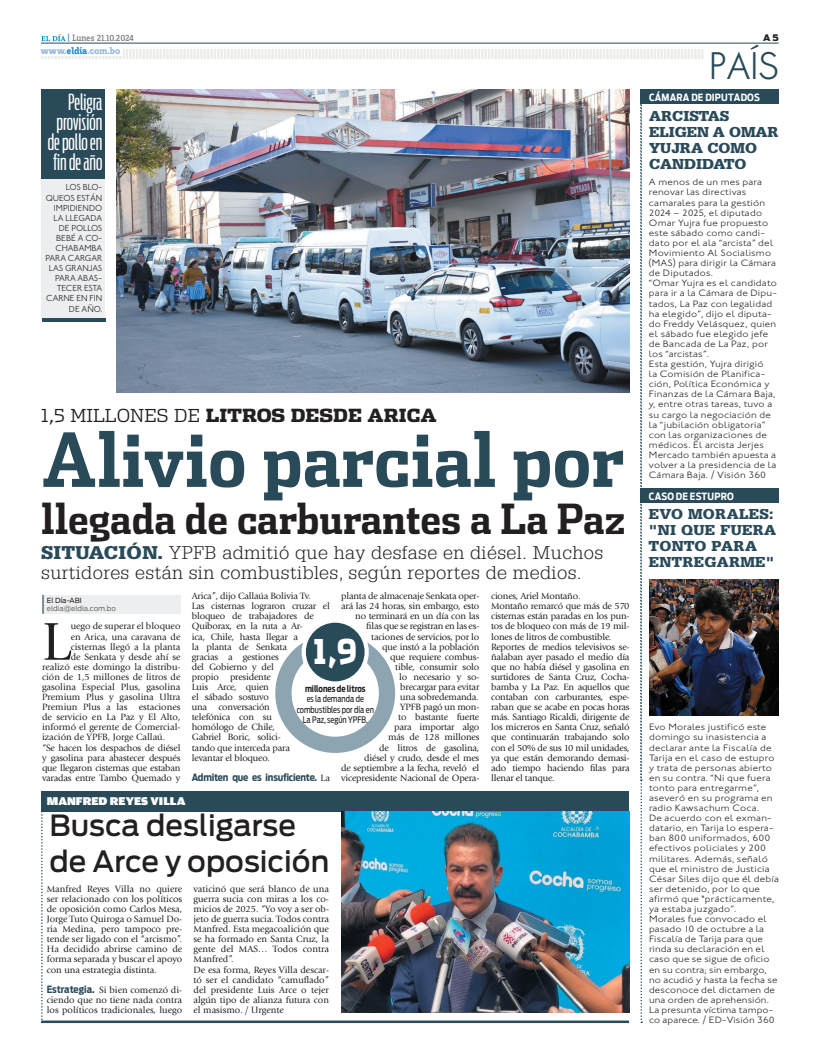
<style>
.page{position:relative;width:820px;height:1056px;background:#fff}
.page>*{position:absolute;margin:0;border:0;box-sizing:border-box;transform-origin:0 0}
.t1{font:700 74px "Dispatch Cond";color:#294a59}
.t2{font:55.4px "Giovanni";color:#231f20}
.t3{font:700 41.5px "Dispatch Cond";color:#231f20}
.t4{font:35px "Cg Futura Maxi Lt";color:#294a59}
.t5{font:900 34px "Dispatch";color:#fff;scale:.8 1}
.t6{font:500 29px/35.3px "Antenna";color:#231f20}
.t7{font:300 22px/20.2px "Antenna Comp";color:#fff;text-align:right;scale:1.2 1}
.t8{font:300 18px/20.2px "Glypha";letter-spacing:.02em;color:#231f20;scale:1.1 1}
.t9{font:900 18px "Dispatch";color:#231f20}
.t10{font:900 14px/16px "Glypha";letter-spacing:.02em;color:#294a59;scale:1.1 1}
.t11{font:900 14px/16px "Glypha";color:#294a59;scale:1.1 1}
.t12{font:900 12px "Amplitude Wide";color:#fff}
.t13{font:700 10px "Antenna Cond";letter-spacing:.015em;color:#fff}
.t14{font:700 10px "Antenna Cond";letter-spacing:-.02em;color:#294a59}
.t15{font:700 10px "Zine Slab Dis";color:#95b5de}
.t16{font:9.5px/10.1px "Giovanni";letter-spacing:-.02em;color:#231f20}
.t17{font:300 9.5px/10.1px "Johnston ITC";letter-spacing:.02em;color:#231f20;scale:1.1 1}
.t18{font:9.5px/10.1px "Giovanni";color:#231f20}
.t19{font:9.5px "Zine Slab Dis";color:#6c6d70}
.t20{font:300 9px/10.1px "Johnston ITC";letter-spacing:-.005em;color:#231f20;text-align:right}
.t21{font:9px/10.5px "Antenna Cond";color:#231f20;text-align:center;scale:.9 1}
.t22{font:900 9px "Antenna";color:#231f20}
.t23{font:7px/8px "Antenna";color:#6c6d70}
.s1{color:#2783c5}
.s2{font-weight:300}
.s3{font-weight:900;color:#294a59}
.s4{color:#231f20}
.s5{font-family:"Giovanni";font-weight:400;font-size:9.5px;color:#231f20}
.s6{font-weight:700}
.s7{font-family:"Antenna Cond";font-weight:700;font-size:10px;color:#294a59}
</style>
<div class="page">
<div style="left:42px;top:595px;width:138px;height:19px;background:#eceef0"></div>
<svg style="left:42px;top:595px;width:2px;height:19px"></svg>
<div style="left:275px;top:633px;width:120px;height:120px;background:#8da5b1;border-radius:50%"></div>
<div style="left:291px;top:649px;width:88px;height:88px;background:#fff;border-radius:50%"></div>
<div style="left:303px;top:621px;width:63px;height:62px;background:#294a59;border-radius:50%"></div>
<div style="left:301px;top:618px;width:67px;height:68px;border:4px solid #fff;border-radius:50%"></div>
<img style="left:117px;top:90px;width:512px;height:302px">
<div style="left:42px;top:160px;width:63px;height:160px;background:#eceef0"></div>
<div style="left:42px;top:90px;width:63px;height:89px;background:#294a59"></div>
<hr style="left:42px;top:318px;width:63px;height:4px;background:#294a59">
<svg style="left:41px;top:49px;width:662px;height:10px"></svg>
<hr style="left:41px;top:43px;width:737px;height:1px;background:#294a59">
<div style="left:41px;top:46px;width:82px;height:9px;background:#fff"></div>
<svg style="left:41px;top:34px;width:24px;height:7px"></svg>
<div style="left:640px;top:90px;width:138px;height:14px;background:#294a59"></div>
<div style="left:640px;top:488px;width:138px;height:15px;background:#294a59"></div>
<img style="left:649px;top:579px;width:129px;height:136px">
<svg style="left:640px;top:104px;width:2px;height:919px"></svg>
<div style="left:41px;top:791px;width:587px;height:20px;background:#294a59"></div>
<hr style="left:41px;top:1020px;width:587px;height:3px;background:#294a59">
<img style="left:341px;top:811px;width:287px;height:202px">
<svg style="left:41px;top:811px;width:2px;height:211px"></svg>
<p class="t19" style="left:67px;top:34px;width:68px"><span class="s1">|</span> Lunes 21.10.2024</p>
<p class="t22" style="left:762px;top:33px;width:17px">A 5</p>
<p class="t15" style="left:41px;top:45px;width:81px">www.<span class="s1">eldía</span>.com.bo</p>
<p class="t4" style="left:708px;top:45px;width:71px">país</p>
<p class="t7" style="left:48px;top:92px;width:47px">Peligra provisión de pollo en fin de año</p>
<p class="t20" style="left:45px;top:182px;width:58px">los blo&shy;queos están impidiendo la llegada de pollos bebé a co&shy;chabamba para cargar las granjas para abas&shy;tecer esta carne en fin de año.</p>
<p class="t9" style="left:41px;top:403px;width:397px"><span class="s2">1,5 MILLONES DE</span> LITROS DESDE ARICA</p>
<p class="t1" style="left:42px;top:413px;width:584px">Alivio parcial por</p>
<p class="t3" style="left:41px;top:492px;width:585px">llegada de carburantes a La Paz</p>
<p class="t8" style="left:41px;top:542px;width:512px"><span class="s3">SITUACIÓN.</span> YPFB admitió que hay desfase en diésel. Muchos surtidores están sin combustibles, según reportes de medios.</p>
<p class="t23" style="left:47px;top:596px;width:71px"><span class="s4">El Día-ABI </span>eldia@eldia.com.bo</p>
<p class="t2" style="left:42px;top:610px;width:30px">L</p>
<p class="t18" style="left:71px;top:621px;width:111px">uego de superar el bloqueo</p>
<p class="t18" style="left:71px;top:631px;width:111px">en Arica, una caravana de</p>
<p class="t18" style="left:71px;top:642px;width:111px">cisternas llegó a la planta</p>
<p class="t18" style="left:71px;top:652px;width:111px">de Senkata y desde ahí se</p>
<p class="t18" style="left:42px;top:662px;width:140px">realizó este domingo la distribu-</p>
<p class="t18" style="left:42px;top:672px;width:140px">ción de 1,5 millones de litros de</p>
<p class="t18" style="left:42px;top:682px;width:140px">gasolina Especial Plus, gasolina</p>
<p class="t18" style="left:42px;top:692px;width:140px">Premium Plus y gasolina Ultra</p>
<p class="t18" style="left:42px;top:702px;width:140px">Premiun Plus a las estaciones</p>
<p class="t18" style="left:42px;top:712px;width:140px">de servicio en La Paz y El Alto,</p>
<p class="t18" style="left:42px;top:722px;width:140px">informó el gerente de Comercial-</p>
<p class="t18" style="left:42px;top:732px;width:125px">ización de YPFB, Jorge Callaú.</p>
<p class="t16" style="left:42px;top:742px;width:140px">“Se hacen los despachos de diésel</p>
<p class="t16" style="left:42px;top:753px;width:140px">y gasolina para abastecer después</p>
<p class="t16" style="left:42px;top:763px;width:140px">que llegaron cisternas que estaban</p>
<p class="t16" style="left:42px;top:773px;width:140px">varadas entre Tambo Quemado y</p>
<p class="t16" style="left:192px;top:591px;width:140px">Arica”, dijo Callaúa Bolivia Tv.<br>Las cisternas lograron cruzar el bloqueo de trabajadores de<br>Quiborax, en la ruta a Ar-<br>ica, Chile, hasta llegar a<br>la planta de Senkata<br>gracias a gestiones<br>del Gobierno y del<br>propio presidente<br>Luis Arce, quien<br>el sábado sostuvo<br>una conversación<br>telefónica con su<br>homólogo de Chile,<br>Gabriel Boric, solici-<br>tando que interceda para<br>levantar el bloqueo.</p>
<p class="t14" style="left:192px;top:771px;width:140px">Admiten que es insuficiente. <span class="s5">La</span></p>
<p class="t16" style="left:341px;top:591px;width:140px;text-align:right">planta de almacenaje Senkata oper&shy;ará las 24 horas, sin embargo, esto no terminará en un día con las filas que se registran en las es&shy;taciones de servicios, por lo<br>que instó a la población<br>que requiere combus-<br>tible, consumir solo<br>lo necesario y so-<br>brecargar para evitar<br>una sobredemanda.<br>YPFB pagó un mon-<br>to bastante fuerte<br>para importar algo<br>más de 128 millones<br>de litros de gasolina,<br>diésel y crudo, desde el mes<br>de septiembre a la fecha, reveló el vicepresidente Nacional de Opera-</p>
<p class="t5" style="left:313px;top:627px;width:56px">1,9</p>
<p class="t21" style="left:296px;top:683px;width:87px"><span class="s6">millones de litros<br></span>es la demanda de combustibles por día en<br>La Paz, según YPFB.</p>
<p class="t12" style="left:47px;top:794px;width:140px">MANFRED REYES VILLA</p>
<p class="t6" style="left:50px;top:808px;width:281px">Busca desligarse de Arce y oposición</p>
<p class="t16" style="left:47px;top:884px;width:137px;text-align:justify">Manfred Reyes Villa no quiere ser relacionado con los políticos de oposición como Carlos Mesa, Jorge Tuto Quiroga o Samuel Do&shy;ria Medina, pero tampoco pre&shy;tende ser ligado con el “arcismo”.<br>Ha decidido abrirse camino de forma separada y buscar el apoyo con una estrategia distinta.</p>
<p class="t16" style="left:47px;top:985px;width:137px;text-align:justify"><span class="s7">Estrategia.</span> Si bien comenzó di&shy;ciendo que no tiene nada contra los políticos tradicionales, luego</p>
<p class="t18" style="left:193px;top:884px;width:137px">vaticinó que será blanco de una guerra sucia con miras a los co&shy;micios de 2025. “Yo voy a ser ob&shy;jeto de guerra sucia. Todos contra<br>Manfred. Esta megacoalición que se ha formado en Santa Cruz, la gente del MAS… Todos contra<br>Manfred”.<br>De esa forma, Reyes Villa descar&shy;tó ser el candidato “camuflado” del presidente Luis Arce o tejer algún tipo de alianza futura con el masismo. / Urgente</p>
<p class="t16" style="left:491px;top:591px;width:140px">ciones, Ariel Montaño.<br>Montaño remarcó que más de 570 cisternas están paradas en los pun&shy;tos de bloqueo con más de 19 mil&shy;lones de litros de combustible.<br>Reportes de medios televisivos se&shy;ñalaban ayer pasado el medio día que no había diésel y gasolina en surtidores de Santa Cruz, Cocha&shy;bamba y La Paz. En aquellos que contaban con carburantes, espe&shy;raban que se acabe en pocas horas más. Santiago Ricaldi, dirigente de los micreros en Santa Cruz, señaló que continuarán trabajando solo con el 50% de sus 10 mil unidades, ya que están demorando demasi&shy;ado tiempo haciendo filas para llenar el tanque.</p>
<p class="t13" style="left:649px;top:92px;width:29px">cámara</p>
<p class="t13" style="left:691px;top:92px;width:31px">de diputados</p>
<p class="t11" style="left:648px;top:107px;width:119px">ARCISTAS<br>ELIGEN A OMAR<br>YUJRA COMO<br>CANDIDATO</p>
<p class="t17" style="left:648px;top:177px;width:115px">A menos de un mes para renovar las directivas camarales para la gestión<br>2024 – 2025, el diputado<br>Omar Yujra fue propuesto este sábado como candi&shy;dato por el ala “arcista” del<br>Movimiento Al Socialismo (MAS</p>
<p class="t17" style="left:648px;top:258px;width:118px;text-indent:24px">) para dirigir la Cámara de Diputados.<br>“Omar Yujra es el candidato para ir a la Cámara de Dipu&shy;tados, La Paz con legalidad ha elegido”, dijo el diputa&shy;do Freddy Velásquez, quien el sábado fue elegido jefe de Bancada de La Paz, por los “arcistas”.<br>Esta gestión, Yujra dirigió<br>la Comisión de Planifica&shy;ción, Política Económica y<br>Finanzas de la Cámara Baja, y, entre otras tareas, tuvo a su cargo la negociación de la “jubilación obligatoria” con las organizaciones de médicos. El arcista Jerjes<br>Mercado también apuesta a volver a la presidencia de la<br>Cámara Baja. / Visión 360</p>
<p class="t13" style="left:648px;top:490px;width:86px">CASO DE ESTUPRO</p>
<p class="t10" style="left:648px;top:506px;width:117px">EVO MORALES: "NI QUE FUERA<br>TONTO PARA<br>ENTREGARME "</p>
<p class="t17" style="left:648px;top:722px;width:119px">Evo M orales justificó este domingo su inasistencia a declarar ante la Fiscalía de<br>Tarija en el caso de estupro y trata de personas abierto en su contra. “Ni que fuera tonto para entregarme”, aseveró en su programa en radio Kawsachum Coca.<br>De acuerdo con el exman&shy;datario, en Tarija lo espera&shy;ban 800 uniformados, 600 efectivos policiales y 200 militares. Además, señaló que el ministro de Justicia<br>César Siles dijo que él debía ser detenido, por lo que afirmó que "prácticamente, ya estaba juzgado”.<br>M orales fue convocado el pasado 10 de octubre a la<br>Fiscalía de Tarija para que rinda su declaración en el caso que se sigue de oficio en su contra; sin embargo, no acudió y hasta la fecha se desconoce del dictamen de una orden de aprehensión.<br>La presunta víctima tampo&shy;co aparece. / ED-Visión 360</p>
</div>
